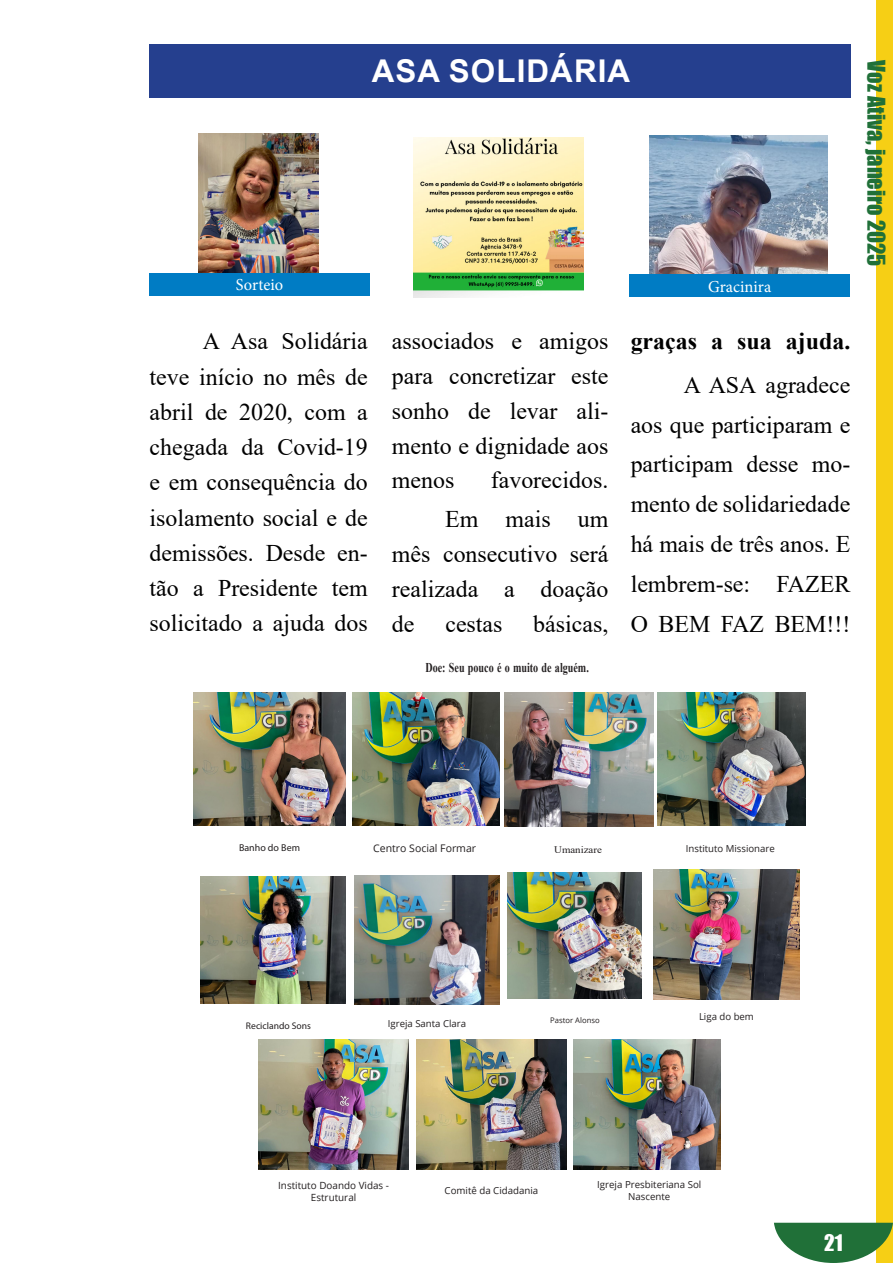
<style>
.page{position:relative;width:893px;height:1263px;background:#fff}
.page>*{position:absolute;margin:0;border:0;box-sizing:border-box;transform-origin:0 0}
.t1{font:700 31.35px "Arial";letter-spacing:.035em;color:#fff}
.t2{font:23.85px/35.2px "Times New Roman";color:#000;text-align:justify}
.t3{font:700 23.85px "Times New Roman";color:#000}
.t4{font:22.5px "Impact";color:#207038}
.t5{font:21px "Impact";color:#fff}
.t6{font:16.8px "Minion Pro";color:#fff}
.t7{font:700 13.5px "Times New Roman";color:#231f20;scale:.75 1}
.t8{font:10.5px "Open Sans";color:#231f20}
.t9{font:10.05px "Myriad Pro";color:#231f20}
.t10{font:10.05px "Times New Roman";color:#231f20;scale:1.09 1}
.t11{font:9.9px/11.9px "Open Sans";color:#231f20;text-align:center}
.t12{font:9.75px/11.7px "Open Sans";color:#231f20;text-align:center}
.t13{font:9.6px "Open Sans";color:#231f20}
.t14{font:9.6px "Myriad Pro";color:#231f20}
.t15{font:7.65px "Open Sans";color:#231f20}
</style>
<div class="page">
<div style="left:876px;top:0;width:17px;height:1263px;background:#f6cf15"></div>
<svg style="left:774px;top:1223px;width:119px;height:40px"></svg>
<div style="left:150px;top:44px;width:701px;height:53px;background:#253f8e"></div>
<img style="left:353px;top:693px;width:146px;height:132px">
<img style="left:505px;top:692px;width:148px;height:134px">
<img style="left:194px;top:693px;width:151px;height:132px">
<img style="left:657px;top:692px;width:149px;height:133px">
<img style="left:354px;top:876px;width:146px;height:128px">
<img style="left:200px;top:876px;width:146px;height:127px">
<img style="left:654px;top:869px;width:145px;height:130px">
<img style="left:507px;top:873px;width:135px;height:126px">
<img style="left:259px;top:1040px;width:150px;height:130px">
<img style="left:417px;top:1040px;width:149px;height:130px">
<img style="left:574px;top:1040px;width:147px;height:130px">
<img style="left:413px;top:137px;width:170px;height:160px">
<img style="left:650px;top:135px;width:177px;height:139px">
<img style="left:199px;top:134px;width:119px;height:139px">
<div style="left:630px;top:274px;width:220px;height:23px;background:#007cc4"></div>
<div style="left:149px;top:273px;width:221px;height:23px;background:#007cc4"></div>
<p class="t1" style="left:372px;top:49px;width:260px">ASA SOLIDÁRIA</p>
<p class="t6" style="left:236px;top:274px;width:49px">Sorteio</p>
<p class="t6" style="left:708px;top:275px;width:65px">Gracinira</p>
<p class="t4" style="left:894px;top:60px;width:207px;rotate:90deg">Voz Ativa, janeiro 2025</p>
<p class="t2" style="left:150px;top:323px;width:220px;text-indent:53px">A Asa Solidária teve início no mês de abril de 2020, com a chegada da Covid-19 e em consequência do isolamento social e de demissões. Desde en&shy;tão a Presidente tem solicitado a ajuda dos</p>
<p class="t2" style="left:392px;top:323px;width:218px;line-height:34.8px">associados e amigos para concretizar este sonho de levar ali&shy;mento e dignidade aos menos</p>
<p class="t2" style="left:491px;top:462px;width:119px">favorecidos.</p>
<p class="t2" style="left:392px;top:501px;width:218px;line-height:34.8px;text-indent:53px">Em mais um mês consecutivo será realizada a doação de</p>
<p class="t2" style="left:445px;top:605px;width:59px">cestas</p>
<p class="t2" style="left:533px;top:605px;width:77px">básicas,</p>
<p class="t7" style="left:425px;top:657px;width:219px">Doe: Seu pouco é o muito de alguém.</p>
<p class="t3" style="left:631px;top:324px;width:221px">graças a sua ajuda.</p>
<p class="t2" style="left:631px;top:364px;width:221px;line-height:39.8px;text-indent:53px">A ASA agradece aos que participaram e participam desse mo&shy;mento de solidariedade há mais de três anos. E lembrem-se: FAZER O BEM FAZ BEM!!!</p>
<p class="t9" style="left:239px;top:841px;width:62px">Banho do Bem</p>
<p class="t8" style="left:373px;top:841px;width:105px">Centro Social Formar</p>
<p class="t10" style="left:554px;top:843px;width:45px">Umanizare</p>
<p class="t13" style="left:686px;top:842px;width:90px">Instituto Missionare</p>
<p class="t14" style="left:246px;top:1019px;width:66px">Reciclando Sons</p>
<p class="t13" style="left:388px;top:1017px;width:80px">Igreja Santa Clara</p>
<p class="t15" style="left:550px;top:1014px;width:51px">Pastor Alonso</p>
<p class="t13" style="left:699px;top:1010px;width:56px">Liga do bem</p>
<p class="t11" style="left:278px;top:1179px;width:112px">Instituto Doando Vidas -<br>Estrutural</p>
<p class="t12" style="left:445px;top:1184px;width:95px">Comitê da Cidadania</p>
<p class="t12" style="left:597px;top:1178px;width:106px">Igreja Presbiteriana Sol<br>Nascente</p>
<p class="t5" style="left:824px;top:1226px;width:20px">21</p>
</div>
